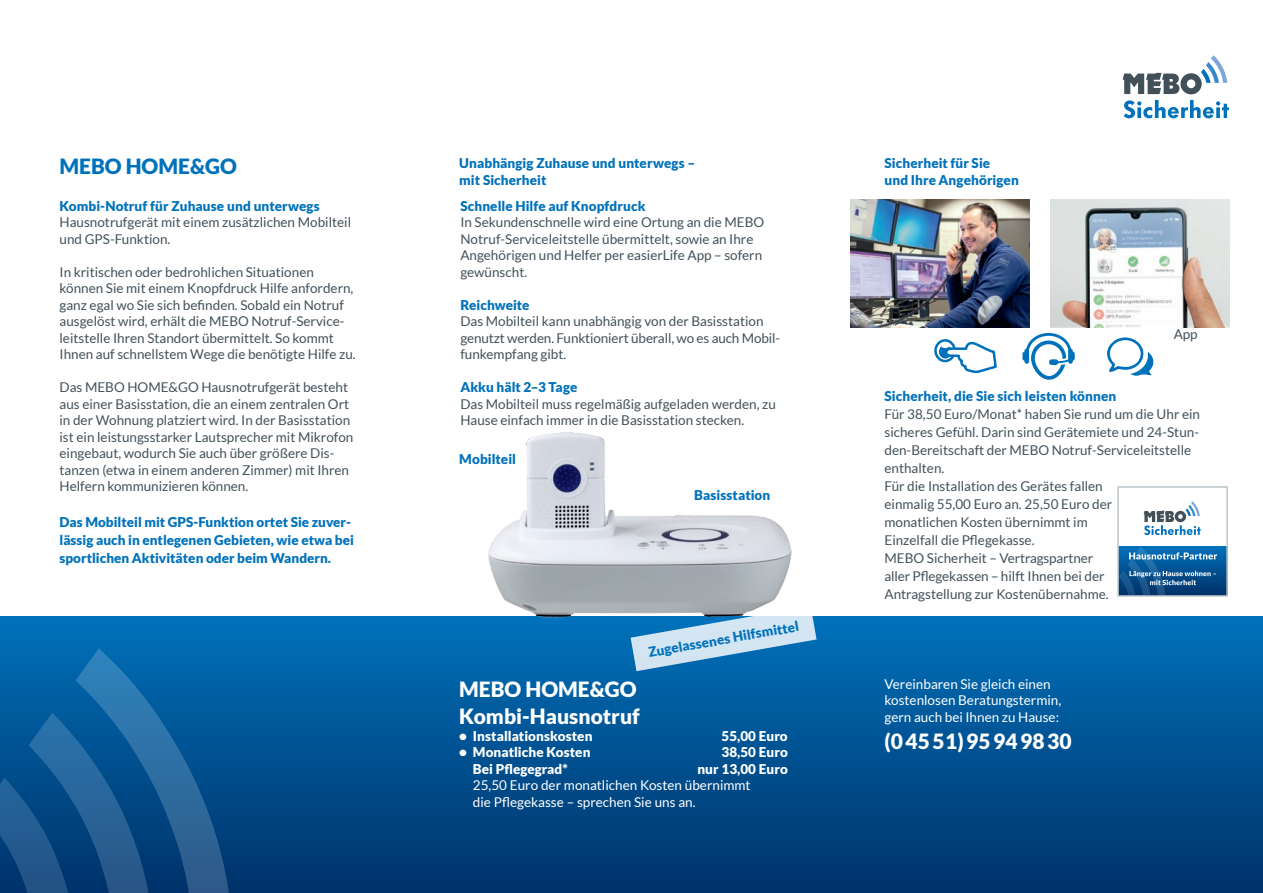
<style>
.page{position:relative;width:1263px;height:893px;background:#fff}
.page>*{position:absolute;margin:0;border:0;box-sizing:border-box;transform-origin:0 0}
.t1{font:900 21px/27px "Lato";color:#fff}
.t2{font:900 21px "Lato";letter-spacing:.02em;color:#fff}
.t3{font:900 21px "Lato";color:#0072bc}
.t4{font:13.5px/16.5px "Lato";color:#425159}
.t5{font:900 13.5px/16.5px "Lato";color:#0072bc}
.t6{font:13.5px/16.5px "Lato";color:#fff}
.t7{font:900 13.5px "Lato";color:#fff}
</style>
<div class="page">
<div style="left:0;top:617px;width:1263px;height:276px;background:linear-gradient(to bottom,#0071ba,#003269)"></div>
<svg style="left:1123px;top:55px;width:104px;height:39px"></svg>
<svg style="left:1123px;top:100px;width:106px;height:18px"></svg>
<svg style="left:0;top:648px;width:231px;height:245px;background:#105995"></svg>
<img style="left:850px;top:200px;width:179px;height:127px">
<img style="left:1051px;top:200px;width:178px;height:127px">
<div style="left:1118px;top:546px;width:109px;height:50px;background:linear-gradient(to bottom,#0071bb,#003168)"></div>
<svg style="left:1120px;top:546px;width:97px;height:48px;background:#2168a0"></svg>
<svg style="left:1143px;top:501px;width:58px;height:34px"></svg>
<div style="left:1117px;top:486px;width:111px;height:111px;border:2px solid #bcc6cb"></div>
<img style="left:357px;top:432px;width:548px;height:267px">
<svg style="left:935px;top:340px;width:20px;height:21px"></svg>
<div style="left:934px;top:339px;width:22px;height:23px;border:2px solid #0072bc;border-radius:50%"></div>
<svg style="left:939px;top:340px;width:58px;height:34px"></svg>
<div style="left:1031px;top:341px;width:35px;height:39px;border:4px solid #0072bc;border-radius:16px"></div>
<svg style="left:1022px;top:333px;width:53px;height:35px"></svg>
<svg style="left:1107px;top:337px;width:46px;height:39px"></svg>
<h1 class="t3" style="left:60px;top:154px;width:179px">MEBO HOME&amp;GO</h1>
<p class="t5" style="left:459px;top:155px;width:238px">Unabhängig Zuhause und unterwegs – mit Sicherheit</p>
<p class="t5" style="left:60px;top:197px;width:262px">Kombi-Notruf für Zuhause und unterwegs</p>
<p class="t4" style="left:60px;top:214px;width:293px">Hausnotrufgerät mit einem zusätzlichen Mobilteil und GPS-Funktion.</p>
<p class="t4" style="left:60px;top:263px;width:298px">In kritischen oder bedrohlichen Situationen können Sie mit einem Knopfdruck Hilfe anfordern, ganz egal wo Sie sich befinden. Sobald ein Notruf ausgelöst wird, erhält die MEBO Notruf-Service&shy;leitstelle Ihren Standort übermittelt. So kommt Ihnen auf schnellstem Wege die benötigte Hilfe zu.</p>
<p class="t4" style="left:60px;top:379px;width:295px">Das MEBO HOME&amp;GO Hausnotrufgerät besteht aus einer Basisstation, die an einem zentralen Ort in der Wohnung platziert wird. In der Basisstation ist ein leistungsstarker Lautsprecher mit Mikrofon eingebaut, wodurch Sie auch über größere Dis&shy;tanzen (etwa in einem anderen Zimmer) mit Ihren Helfern kommunizieren können.</p>
<p class="t5" style="left:60px;top:513px;width:296px;line-height:18px">Das Mobilteil mit GPS-Funktion ortet Sie zuver&shy;lässig auch in entlegenen Gebieten, wie etwa bei sportlichen Aktivitäten oder beim Wandern.</p>
<p class="t5" style="left:460px;top:197px;width:187px">Schnelle Hilfe auf Knopfdruck</p>
<p class="t4" style="left:460px;top:214px;width:305px">In Sekundenschnelle wird eine Ortung an die MEBO Notruf-Serviceleitstelle übermittelt, sowie an Ihre Angehörigen und Helfer per easierLife App – sofern gewünscht.</p>
<p class="t5" style="left:460px;top:296px;width:71px">Reichweite</p>
<p class="t4" style="left:460px;top:313px;width:321px">Das Mobilteil kann unabhängig von der Basisstation genutzt werden. Funktioniert überall, wo es auch Mobil&shy;funkempfang gibt.</p>
<p class="t5" style="left:460px;top:379px;width:119px">Akku hält 2–3 Tage</p>
<p class="t4" style="left:460px;top:395px;width:317px">Das Mobilteil muss regelmäßig aufgeladen werden, zu<br>Hause einfach immer in die Basisstation stecken.</p>
<p class="t5" style="left:459px;top:450px;width:58px">Mobilteil</p>
<p class="t5" style="left:694px;top:486px;width:78px">Basisstation</p>
<p class="t5" style="left:647px;top:644px;width:154px;rotate:-10deg">Zugelassenes Hilfsmittel</p>
<h1 class="t1" style="left:459px;top:676px;width:182px">MEBO HOME&amp;GO<br>Kombi-Hausnotruf</h1>
<p class="t7" style="left:459px;top:728px;width:135px">• Installationskosten</p>
<p class="t7" style="left:721px;top:728px;width:68px">55,00 Euro</p>
<p class="t7" style="left:459px;top:744px;width:133px">• Monatliche Kosten</p>
<p class="t7" style="left:722px;top:744px;width:68px">38,50 Euro</p>
<p class="t7" style="left:473px;top:761px;width:96px">Bei Pflegegrad*</p>
<p class="t7" style="left:697px;top:761px;width:92px">nur 13,00 Euro</p>
<p class="t6" style="left:473px;top:777px;width:279px">25,50 Euro der monatlichen Kosten übernimmt die Pflegekasse – sprechen Sie uns an.</p>
<p class="t5" style="left:884px;top:155px;width:136px">Sicherheit für Sie<br>und Ihre Angehörigen</p>
<p class="t4" style="left:1174px;top:326px;width:26px">App</p>
<p class="t5" style="left:884px;top:387px;width:233px">Sicherheit, die Sie sich leisten können</p>
<p class="t4" style="left:884px;top:405px;width:317px;line-height:18px">Für 38,50 Euro/Monat* haben Sie rund um die Uhr ein sicheres Gefühl. Darin sind Gerätemiete und 24-Stun&shy;den-Bereitschaft der MEBO Notruf-Serviceleitstelle enthalten.<br>Für die Installation des Gerätes fallen<br>einmalig 55,00 Euro an. 25,50 Euro der<br>monatlichen Kosten übernimmt im<br>Einzelfall die Pflegekasse.<br>MEBO Sicherheit – Vertragspartner<br>aller Pflegekassen – hilft Ihnen bei der<br>Antragstellung zur Kostenübernahme.</p>
<p class="t6" style="left:884px;top:675px;width:178px">Vereinbaren Sie gleich einen kostenlosen Beratungstermin, gern auch bei Ihnen zu Hause:</p>
<h1 class="t2" style="left:884px;top:729px;width:189px">(04551)95949830</h1>
</div>
